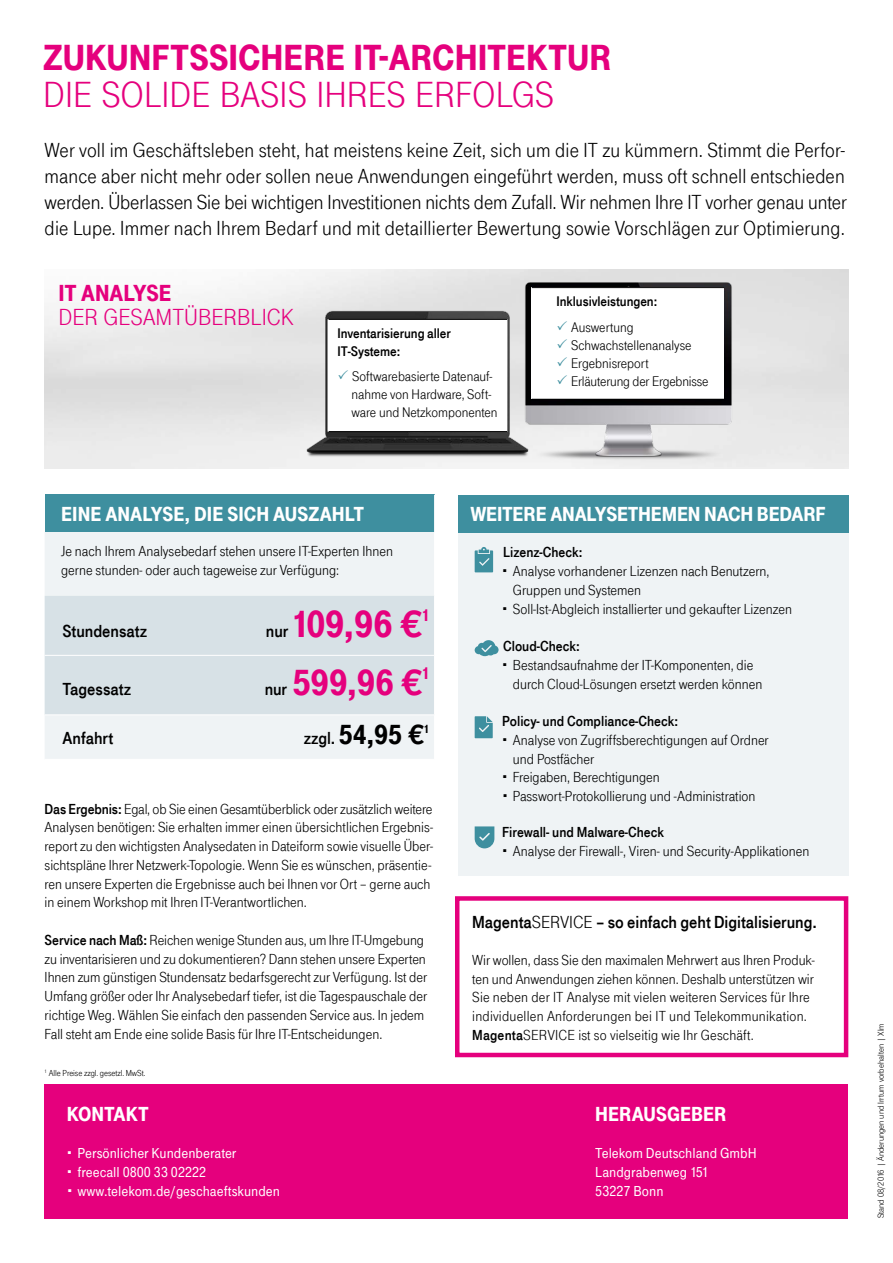
<style>
.page{position:relative;width:893px;height:1263px;background:#fff}
.page>*{position:absolute;margin:0;border:0;box-sizing:border-box;transform-origin:0 0}
.t1{font:900 39px "Tele Grotesk Headline";color:#e5007d}
.t2{font:900 37.5px "Tele Grotesk Headline";color:#e5007d}
.t3{font:37.5px "Tele Grotesk Headline";color:#e5007d}
.t4{font:900 28.5px "Tele Grotesk Headline";color:#000}
.t5{font:24px "Tele Grotesk Headline";color:#e5007d}
.t6{font:900 24px "Tele Grotesk Headline";color:#e5007d}
.t7{font:21px/26.2px "Tele Grotesk Norm";letter-spacing:.01em;color:#000;text-align:justify}
.t8{font:900 21px "Tele Grotesk Headline";letter-spacing:-.01em;color:#fff}
.t9{font:18px "Tele Grotesk Fett";letter-spacing:-.005em;color:#000}
.t10{font:900 17.4px "Tele Grotesk Headline";color:#e5007d}
.t11{font:15px/18.8px "Tele Grotesk Norm";color:#000}
.t12{font:15px/18.8px "Tele Grotesk Halb";color:#fff}
.t13{font:15px "Tele Grotesk Fett";color:#000}
.t14{font:14.4px/18px "Tele Grotesk Norm";color:#000}
.t15{font:14.4px/18px "Tele Grotesk Fett";letter-spacing:-.005em;color:#000}
.t16{font:900 12.15px "Tele Grotesk Headline";color:#000}
.t17{font:9px "Tele Grotesk Norm";color:#000}
.s1{font-family:"Tele Grotesk Fett";font-weight:400;font-size:18px;color:#000}
.s2{font-family:"Tele Grotesk Fett";font-weight:400;font-size:18px}
.s3{font-family:"Tele Grotesk Fett"}
.s4{font-family:"Tele Grotesk Headline"}
</style>
<div class="page">
<div style="left:455px;top:896px;width:393px;height:161px;border:4px solid #e5007d"></div>
<img style="left:524px;top:277px;width:209px;height:191px">
<div style="left:532px;top:288px;width:192px;height:111px;background:#fff"></div>
<hr style="left:532px;top:287px;width:192px;height:1px;background:#000">
<hr style="left:532px;top:399px;width:192px;height:1px;background:#000">
<div style="left:45px;top:495px;width:390px;height:37px;background:#3e8f9f"></div>
<div style="left:45px;top:532px;width:389px;height:227px;background:#eff3f5"></div>
<div style="left:45px;top:596px;width:389px;height:118px;background:#d7e1e6"></div>
<hr style="left:434px;top:495px;width:1px;height:37px;background:#fff">
<hr style="left:45px;top:655px;width:390px;height:1px;background:#fff">
<hr style="left:45px;top:714px;width:390px;height:1px;background:#fff">
<img style="left:286px;top:300px;width:264px;height:165px">
<div style="left:329px;top:319px;width:178px;height:113px;background:#fff"></div>
<hr style="left:329px;top:319px;width:178px;height:1px;background:#000">
<hr style="left:329px;top:431px;width:178px;height:1px;background:#000">
<div style="left:458px;top:532px;width:390px;height:344px;background:#eff3f5"></div>
<svg style="left:475px;top:547px;width:18px;height:25px"></svg>
<svg style="left:475px;top:640px;width:24px;height:16px"></svg>
<svg style="left:475px;top:716px;width:18px;height:22px"></svg>
<svg style="left:475px;top:826px;width:19px;height:22px"></svg>
<div style="left:458px;top:495px;width:390px;height:37px;background:#3e8f9f"></div>
<div style="left:45px;top:1084px;width:803px;height:134px;background:#e5007d"></div>
<h2 class="t2" style="left:43px;top:36px;width:570px">ZUKUNFTSSICHERE IT-ARCHITEKTUR</h2>
<h2 class="t3" style="left:43px;top:74px;width:510px">DIE SOLIDE BASIS IHRES ERFOLGS</h2>
<p class="t7" style="left:45px;top:137px;width:804px">Wer voll im Geschäftsleben steht, hat meistens keine Zeit, sich um die IT zu kümmern. Stimmt die Perfor&shy;mance aber nicht mehr oder sollen neue Anwendungen eingeführt werden, muss oft schnell entschieden werden. Überlassen Sie bei wichtigen Investitionen nichts dem Zufall. Wir nehmen Ihre IT vorher genau unter die Lupe. Immer nach Ihrem Bedarf und mit detaillierter Bewertung sowie Vorschlägen zur Optimierung.</p>
<h3 class="t6" style="left:58px;top:280px;width:115px">IT ANALYSE</h3>
<h3 class="t5" style="left:58px;top:304px;width:237px">DER GESAMTÜBERBLICK</h3>
<p class="t15" style="left:338px;top:325px;width:115px">Inventarisierung aller<br>IT-Systeme:</p>
<p class="t14" style="left:351px;top:368px;width:148px">Softwarebasierte Datenauf&shy;nahme von Hardware, Soft&shy;ware und Netzkomponenten</p>
<p class="t15" style="left:556px;top:293px;width:102px">Inklusivleistungen:</p>
<p class="t14" style="left:571px;top:318px;width:139px">Auswertung<br>Schwachstellenanalyse<br>Ergebnisreport<br>Erläuterung der Ergebnisse</p>
<h3 class="t8" style="left:61px;top:502px;width:305px">EI NE ANALYSE, DIE SICH AUSZAHLT</h3>
<p class="t11" style="left:61px;top:542px;width:333px">Je nach Ihrem Analysebedarf stehen unsere IT-Experten Ihnen gerne stunden- oder auch tageweise zur Verfügung:</p>
<p class="t9" style="left:63px;top:621px;width:86px">Stundensatz</p>
<p class="t9" style="left:63px;top:679px;width:70px">Tagessatz</p>
<h1 class="t1" style="left:266px;top:602px;width:159px"><span class="s1">nur</span> 109,96 €</h1>
<p class="t10" style="left:423px;top:605px;width:7px">1</p>
<h2 class="t2" style="left:265px;top:662px;width:165px"><span class="s1">nur</span> 599,96 €<sup>1</sup></h2>
<p class="t9" style="left:63px;top:728px;width:52px">Anfahrt</p>
<h3 class="t4" style="left:304px;top:719px;width:123px"><span class="s2">zzgl.</span> 54,95 €</h3>
<p class="t16" style="left:425px;top:722px;width:5px">1</p>
<p class="t11" style="left:45px;top:799px;width:390px"><span class="s3">Das Ergebnis:</span> Egal, ob Sie einen Gesamtüberblick oder zusätzlich weitere Analysen benötigen: Sie erhalten immer einen übersichtlichen Ergebnis&shy;report zu den wichtigsten Analysedaten in Dateiform sowie visuelle Über&shy;sichtspläne Ihrer Netzwerk-Topologie. Wenn Sie es wünschen, präsentie&shy;ren unsere Experten die Ergebnisse auch bei Ihnen vor Ort – gerne auch in einem Workshop mit Ihren IT-Verantwortlichen.</p>
<p class="t11" style="left:45px;top:931px;width:384px"><span class="s3">Service nach Maß:</span> Reichen wenige Stunden aus, um Ihre IT-Umgebung zu inventarisieren und zu dokumentieren? Dann stehen unsere Experten Ihnen zum günstigen Stundensatz bedarfsgerecht zur Verfügung. Ist der Umfang größer oder Ihr Analysebedarf tiefer, ist die Tagespauschale der richtige Weg. Wählen Sie einfach den passenden Service aus. In jedem Fall steht am Ende eine solide Basis für Ihre IT-Entscheidungen.</p>
<p class="t17" style="left:45px;top:1068px;width:102px"><sup>1</sup> Alle Preise zzgl. gesetzl. MwSt.</p>
<h3 class="t8" style="left:67px;top:1102px;width:83px">KONTAKT</h3>
<p class="t12" style="left:78px;top:1144px;width:204px">Persönlicher Kundenberater freecall 0800 33 02222 www.telekom.de/geschaeftskunden</p>
<h3 class="t8" style="left:470px;top:502px;width:357px">WEITERE ANALYSETHEMEN NACH BEDARF</h3>
<p class="t13" style="left:503px;top:544px;width:81px">Lizenz-Check:</p>
<p class="t11" style="left:513px;top:562px;width:281px">Analyse vorhandener Lizenzen nach Benutzern,<br>Gruppen und Systemen<br>Soll-Ist-Abgleich installierter und gekaufter Lizenzen</p>
<p class="t13" style="left:503px;top:638px;width:78px">Cloud-Check:</p>
<p class="t11" style="left:513px;top:656px;width:251px">Bestandsaufnahme der IT-Komponenten, die durch Cloud-Lösungen ersetzt werden können</p>
<p class="t13" style="left:502px;top:713px;width:177px">Policy- und Compliance-Check:</p>
<p class="t11" style="left:513px;top:731px;width:257px">Analyse von Zugriffsberechtigungen auf Ordner und Postfächer<br>Freigaben, Berechtigungen Passwort-Protokollierung und -Administration</p>
<p class="t13" style="left:502px;top:823px;width:163px">Firewall- und Malware-Check</p>
<p class="t11" style="left:513px;top:841px;width:298px">Analyse der Firewall-, Viren- und Security-Applikationen</p>
<p class="t9" style="left:472px;top:912px;width:79px">Magenta<span class="s4">SERVICE</span></p>
<p class="t9" style="left:596px;top:912px;width:222px">– so einfach geht Digitalisierung.</p>
<p class="t11" style="left:472px;top:951px;width:344px">Wir wollen, dass Sie den maximalen Mehrwert aus Ihren Produk&shy;ten und Anwendungen ziehen können. Deshalb unterstützen wir Sie neben der IT Analyse mit vielen weiteren Services für Ihre individuellen Anforderungen bei IT und Telekommunikation.</p>
<p class="t13" style="left:472px;top:1026px;width:67px">Magenta<span class="s4">SERVICE</span></p>
<p class="t11" style="left:578px;top:1026px;width:177px">ist so vielseitig wie Ihr Geschäft.</p>
<h3 class="t8" style="left:595px;top:1102px;width:133px">HERAUSGEBER</h3>
<p class="t12" style="left:595px;top:1144px;width:163px">Telekom Deutschland GmbH<br>Landgrabenweg 151<br>53227 Bonn</p>
<p class="t17" style="left:876px;top:1218px;width:196px;rotate:-90deg">Stand 08/2016 | Änderungen und Irrtum vorbehalten | Xlm</p>
</div>
